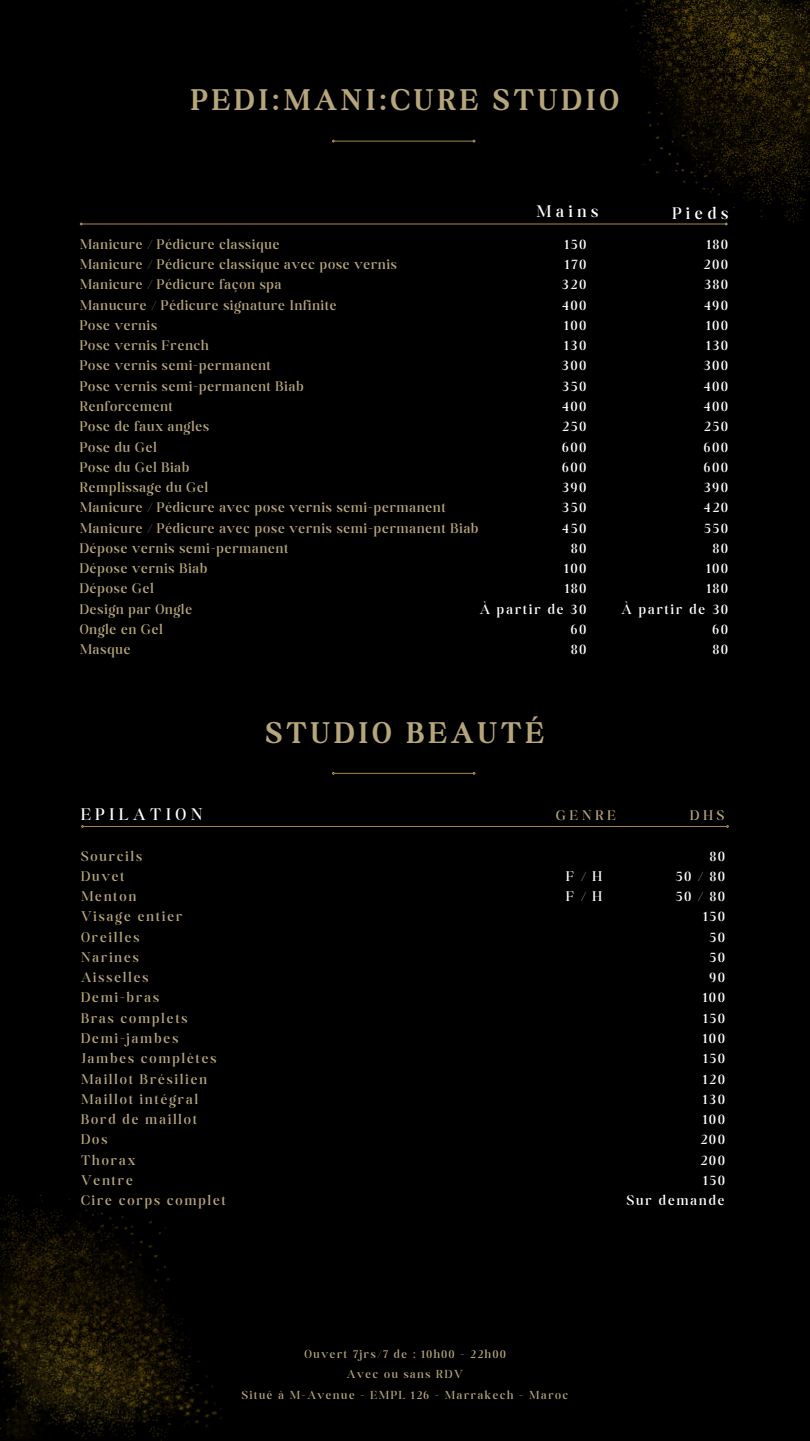
<style>
.page{position:relative;width:810px;height:1441px;background:#fff}
.page>*{position:absolute;margin:0;border:0;box-sizing:border-box;transform-origin:0 0}
.t1{font:700 32px "Boston Angel";letter-spacing:.135em;color:#b7a67c}
.t2{font:300 18px "Boston Angel";letter-spacing:.27em;color:#fff}
.t3{font:300 15px/20.2px "Boston Angel";letter-spacing:.065em;color:#b7a67c}
.t4{font:300 15px/20.2px "Boston Angel";letter-spacing:.14em;color:#fff;text-align:right}
.t5{font:300 15px/20.2px "Boston Angel";letter-spacing:.14em;color:#b7a67c}
.t6{font:300 12.5px/20.2px "Boston Angel";letter-spacing:.14em;color:#b7a67c;text-align:center}
</style>
<div class="page">
<div style="left:0;top:0;width:810px;height:1440px;background:#000"></div>
<img style="left:625px;top:0;width:185px;height:222px">
<img style="left:0;top:1195px;width:222px;height:245px">
<hr style="left:334px;top:141px;width:139px;height:1px;background:#a4884b">
<svg style="left:332px;top:139px;width:4px;height:4px"></svg>
<svg style="left:472px;top:139px;width:4px;height:4px"></svg>
<hr style="left:82px;top:223px;width:643px;height:1px;background:#a4884b">
<svg style="left:79px;top:222px;width:4px;height:4px"></svg>
<svg style="left:724px;top:222px;width:4px;height:4px"></svg>
<hr style="left:83px;top:826px;width:644px;height:1px;background:#a4884b">
<hr style="left:334px;top:772px;width:139px;height:1px;background:#a4884b">
<svg style="left:332px;top:771px;width:4px;height:4px"></svg>
<h1 class="t1" style="left:191px;top:81px;width:429px">PEDI:MANI:CURE STUDIO</h1>
<p class="t2" style="left:537px;top:201px;width:63px">Mains</p>
<p class="t2" style="left:672px;top:202px;width:57px">Pieds</p>
<p class="t3" style="left:80px;top:234px;width:400px">Manicure / Pédicure classique<br>Manicure / Pédicure classique avec pose vernis<br>Manicure / Pédicure façon spa<br>Manucure / Pédicure signature Infinite<br>Pose vernis<br>Pose vernis French<br>Pose vernis semi-permanent<br>Pose vernis semi-permanent Biab<br>Renforcement<br>Pose de faux angles<br>Pose du Gel<br>Pose du Gel Biab<br>Remplissage du Gel<br>Manicure / Pédicure avec pose vernis semi-permanent<br>Manicure / Pédicure avec pose vernis semi-permanent Biab<br>Dépose vernis semi-permanent<br>Dépose vernis Biab<br>Dépose Gel<br>Design par Ongle<br>Ongle en Gel<br>Masque</p>
<p class="t4" style="left:480px;top:234px;width:108px">150<br>170<br>320<br>400<br>100<br>130<br>300<br>350<br>400<br>250<br>600<br>600<br>390<br>350<br>450<br>80<br>100<br>180<br>À partir de 30<br>60<br>80</p>
<h1 class="t1" style="left:266px;top:713px;width:280px">STUDIO BEAUTÉ</h1>
<p class="t4" style="left:621px;top:234px;width:108px">180<br>200<br>380<br>490<br>100<br>130<br>300<br>400<br>400<br>250<br>600<br>600<br>390<br>420<br>550<br>80<br>100<br>180<br>À partir de 30<br>60<br>80</p>
<p class="t2" style="left:81px;top:803px;width:123px">EPILATION</p>
<p class="t5" style="left:81px;top:845px;width:146px">Sourcils<br>Duvet<br>Menton<br>Visage entier<br>Oreilles<br>Narines<br>Aisselles<br>Demi-bras<br>Bras complets<br>Demi-jambes<br>Jambes complètes<br>Maillot Brésilien<br>Maillot intégral<br>Bord de maillot<br>Dos<br>Thorax<br>Ventre<br>Cire corps complet</p>
<p class="t4" style="left:627px;top:845px;width:99px">80<br>50 / 80<br>50 / 80<br>150<br>50<br>50<br>90<br>100<br>150<br>100<br>150<br>120<br>130<br>100<br>200<br>200<br>150<br>Sur demande</p>
<p class="t3" style="left:556px;top:805px;width:61px">GENRE</p>
<p class="t3" style="left:690px;top:805px;width:36px">DHS</p>
<p class="t4" style="left:566px;top:865px;width:37px;text-align:left">F/H<br>F/H</p>
<p class="t6" style="left:242px;top:1343px;width:328px">Ouvert 7jrs/7 de : 10h00 - 22h00<br>Avec ou sans RDV<br>Situé à M-Avenue - EMPL 126 - Marrakech - Maroc</p>
</div>
